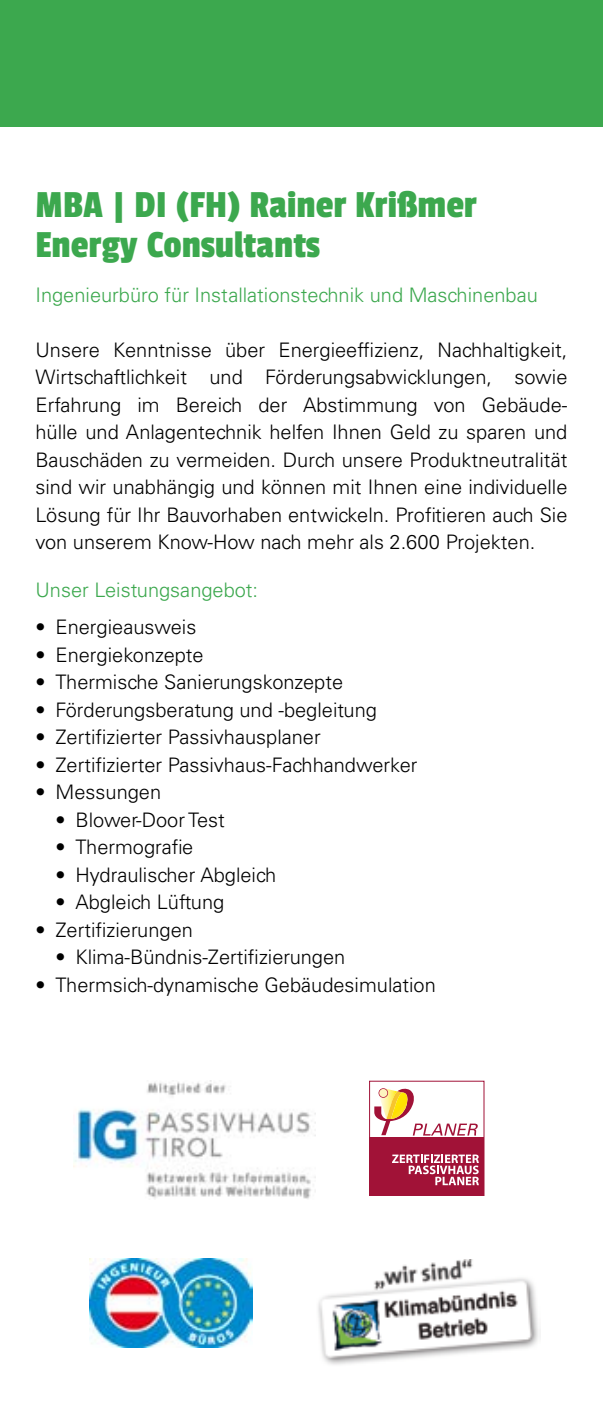
<style>
.page{position:relative;width:603px;height:1418px;background:#fff}
.page>*{position:absolute;margin:0;border:0;box-sizing:border-box;transform-origin:0 0}
.t1{font:40px/40px "Passion One";letter-spacing:.005em;color:#3ca84e}
.t2{font:300 20px/27.5px "Univers LT Std";color:#000;text-align:justify}
.t3{font:300 20px "Univers LT Std";color:#3ca84e}
</style>
<div class="page">
<div style="left:0;top:0;width:602px;height:126px;background:#3ca84e"></div>
<div style="left:369px;top:1080px;width:115px;height:115px;border:1px solid #a11237"></div>
<div style="left:369px;top:1136px;width:114px;height:59px;background:#a11237"></div>
<svg style="left:392px;top:1154px;width:86px;height:31px"></svg>
<svg style="left:374px;top:1088px;width:103px;height:47px"></svg>
<div style="left:379px;top:1088px;width:8px;height:9px;background:#fdf4bf;border-radius:50%"></div>
<img style="left:73px;top:1080px;width:242px;height:119px">
<img style="left:90px;top:1258px;width:162px;height:89px">
<img style="left:318px;top:1259px;width:220px;height:106px">
<h1 class="t1" style="left:35px;top:184px;width:442px">MBA | DI (FH) Rainer Krißmer<br>Energy Consultants</h1>
<p class="t3" style="left:35px;top:282px;width:503px">Ingenieurbüro für Installationstechnik und Maschinenbau</p>
<p class="t2" style="left:35px;top:336px;width:533px">Unsere Kenntnisse über Energieeffizienz, Nachhaltigkeit, Wirtschaftlichkeit und Förderungsabwicklungen, sowie Erfahrung im Bereich der Abstimmung von Gebäude&shy;hülle und Anlagentechnik helfen Ihnen Geld zu sparen und Bauschäden zu vermeiden. Durch unsere Produktneutralität sind wir unabhängig und können mit Ihnen eine individuelle Lösung für Ihr Bauvorhaben entwickeln. Profitieren auch Sie von unserem Know-How nach mehr als 2.600 Projekten.</p>
<p class="t3" style="left:35px;top:577px;width:224px">Unser Leistungsangebot:</p>
<p class="t2" style="left:35px;top:613px;width:162px">• Energieausweis</p>
<p class="t2" style="left:35px;top:641px;width:170px">• Energiekonzepte</p>
<p class="t2" style="left:35px;top:668px;width:309px">• Thermische Sanierungskonzepte</p>
<p class="t2" style="left:35px;top:696px;width:343px">• Förderungsberatung und -begleitung</p>
<p class="t2" style="left:35px;top:723px;width:286px">• Zertifizierter Passivhausplaner</p>
<p class="t2" style="left:35px;top:751px;width:383px">• Zertifizierter Passivhaus-Fachhandwerker</p>
<p class="t2" style="left:35px;top:778px;width:127px">• Messungen</p>
<p class="t2" style="left:55px;top:806px;width:171px">• Blower-Door Test</p>
<p class="t2" style="left:55px;top:833px;width:139px">• Thermografie</p>
<p class="t2" style="left:55px;top:861px;width:222px">• Hydraulischer Abgleich</p>
<p class="t2" style="left:55px;top:888px;width:170px">• Abgleich Lüftung</p>
<p class="t2" style="left:35px;top:916px;width:159px">• Zertifizierungen</p>
<p class="t2" style="left:55px;top:943px;width:291px">• Klima-Bündnis-Zertifizierungen</p>
<p class="t2" style="left:35px;top:971px;width:401px">• Thermsich-dynamische Gebäudesimulation</p>
</div>
